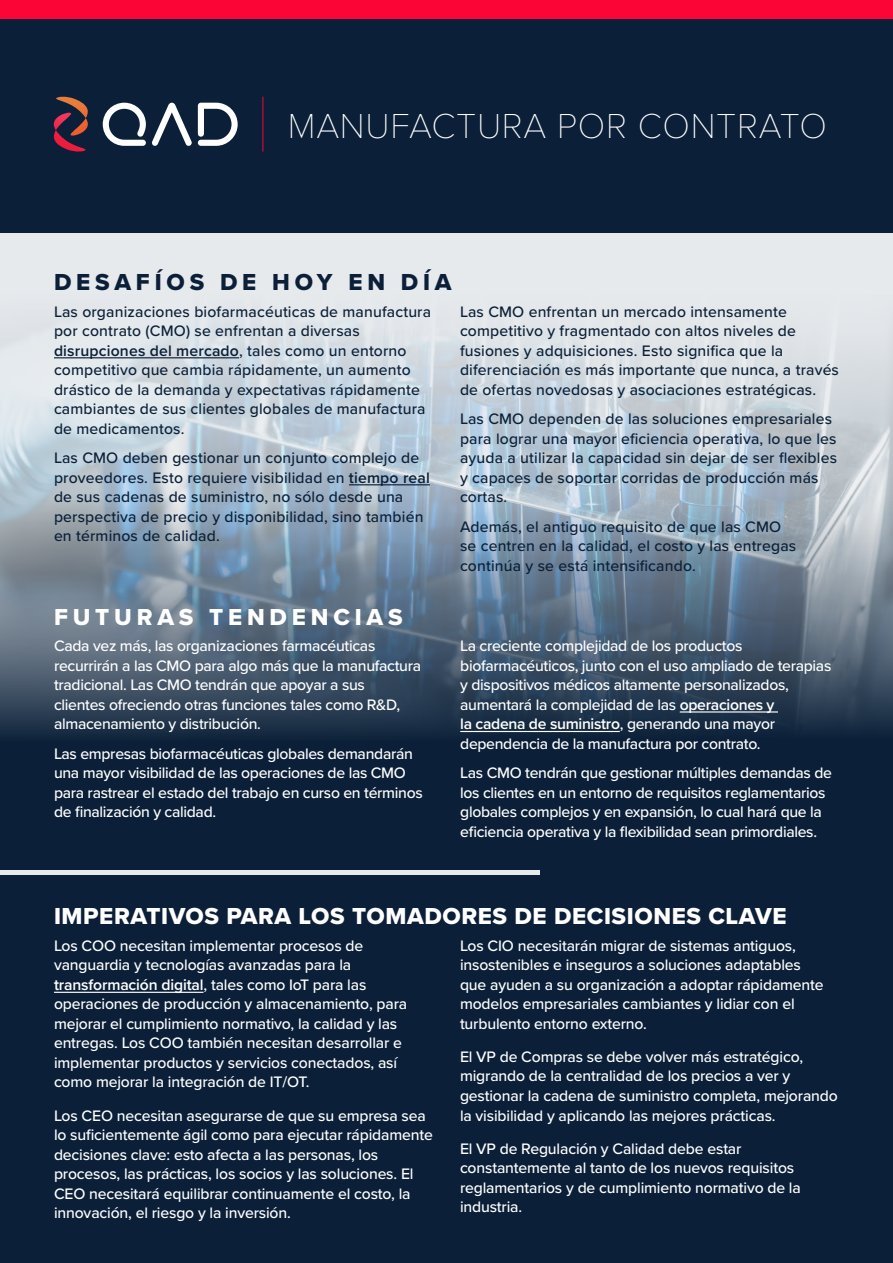
<style>
.page{position:relative;width:893px;height:1263px;background:#fff}
.page>*{position:absolute;margin:0;border:0;box-sizing:border-box;transform-origin:0 0}
.Cover_Title{font:100 36px "Proxima Nova T";letter-spacing:.02em;color:#fff}
.Cover_Title-2{font:24px "Proxima Nova Extrabld";letter-spacing:.025em;color:#fff}
.Cover_Title-3{font:24px "Proxima Nova Extrabld";letter-spacing:.2em;color:#0b2038}
.Cover_Title-4{font:24px "Proxima Nova Extrabld";letter-spacing:.2em;color:#fff}
.t1{font:500 15.75px/19.5px "Proxima Nova";letter-spacing:-.01em;color:#fff}
.t2{font:500 15.75px/19.5px "Proxima Nova";letter-spacing:.01em;color:#0b2038}
.s1{font-weight:600}
</style>
<div class="page">
<div style="left:0;top:9px;width:893px;height:975px;background:#0b2038"></div>
<img style="left:0;top:233px;width:893px;height:253px">
<div style="left:0;top:869px;width:893px;height:394px;background:#0b2038"></div>
<svg style="left:0;top:486px;width:893px;height:247px"></svg>
<div style="left:0;top:0;width:893px;height:18px;background:#fb0436"></div>
<svg style="left:103px;top:103px;width:43px;height:43px"></svg>
<svg style="left:198px;top:103px;width:40px;height:43px"></svg>
<svg style="left:152px;top:103px;width:40px;height:43px"></svg>
<svg style="left:53px;top:97px;width:35px;height:55px"></svg>
<hr style="left:262px;top:97px;width:1px;height:55px;background:#fb0436">
<div style="left:0;top:870px;width:540px;height:5px;background:#e7eaed"></div>
<hr style="left:54px;top:357px;width:185px;height:1px;background:#0b2038">
<hr style="left:349px;top:484px;width:81px;height:1px;background:#0b2038">
<hr style="left:680px;top:711px;width:98px;height:1px;background:#fff">
<hr style="left:460px;top:731px;width:160px;height:1px;background:#fff">
<hr style="left:54px;top:992px;width:149px;height:1px;background:#fff">
<p class="Cover_Title" style="left:288px;top:104px;width:541px">MANUFACTURA POR CONTRATO</p>
<p class="Cover_Title-3" style="left:54px;top:264px;width:399px">DESAFÍOS DE HOY EN DÍA</p>
<p class="t2" style="left:54px;top:301px;width:379px">Las organizaciones biofarmacéuticas de manufactura por contrato (CMO) se enfrentan a diversas <span class="s1">disrupciones del mercado</span>, tales como un entorno competitivo que cambia rápidamente, un aumento drástico de la demanda y expectativas rápidamente cambiantes de sus clientes globales de manufactura de medicamentos.</p>
<p class="t2" style="left:54px;top:447px;width:377px">Las CMO deben gestionar un conjunto complejo de proveedores. Esto requiere visibilidad en <span class="s1">tiempo real </span>de sus cadenas de suministro, no sólo desde una perspectiva de precio y disponibilidad, sino también en términos de calidad.</p>
<p class="t2" style="left:460px;top:301px;width:380px">Las CMO enfrentan un mercado intensamente competitivo y fragmentado con altos niveles de fusiones y adquisiciones. Esto significa que la diferenciación es más importante que nunca, a través de ofertas novedosas y asociaciones estratégicas.</p>
<p class="t2" style="left:460px;top:408px;width:379px">Las CMO dependen de las soluciones empresariales para lograr una mayor eficiencia operativa, lo que les ayuda a utilizar la capacidad sin dejar de ser flexibles y capaces de soportar corridas de producción más cortas.</p>
<p class="t2" style="left:460px;top:516px;width:338px">Además, el antiguo requisito de que las CMO se centren en la calidad, el costo y las entregas continúa y se está intensificando.</p>
<p class="Cover_Title-4" style="left:54px;top:599px;width:350px">FUTURAS TENDENCIAS</p>
<p class="t1" style="left:54px;top:636px;width:369px">Cada vez más, las organizaciones farmacéuticas recurrirán a las CMO para algo más que la manufactura tradicional. Las CMO tendrán que apoyar a sus<br>clientes ofreciendo otras funciones tales como R&amp;D, almacenamiento y distribución.</p>
<p class="t1" style="left:54px;top:743px;width:370px">Las empresas biofarmacéuticas globales demandarán una mayor visibilidad de las operaciones de las CMO para rastrear el estado del trabajo en curso en términos de finalización y calidad.</p>
<p class="t1" style="left:460px;top:636px;width:373px">La creciente complejidad de los productos biofarmacéuticos, junto con el uso ampliado de terapias y dispositivos médicos altamente personalizados, aumentará la complejidad de las <span class="s1">operaciones y<br>la cadena de suministro</span>, generando una mayor dependencia de la manufactura por contrato.</p>
<p class="t1" style="left:460px;top:763px;width:373px">Las CMO tendrán que gestionar múltiples demandas de los clientes en un entorno de requisitos reglamentarios globales complejos y en expansión, lo cual hará que la eficiencia operativa y la flexibilidad sean primordiales.</p>
<p class="Cover_Title-2" style="left:54px;top:898px;width:734px">IMPERATIVOS PARA LOS TOMADORES DE DECISIONES CLAVE</p>
<p class="t1" style="left:54px;top:935px;width:355px">Los COO necesitan implementar procesos de vanguardia y tecnologías avanzadas para la <span class="s1">transformación digital</span>, tales como IoT para las operaciones de producción y almacenamiento, para mejorar el cumplimiento normativo, la calidad y las entregas. Los COO también necesitan desarrollar e implementar productos y servicios conectados, así como mejorar la integración de IT/OT.</p>
<p class="t1" style="left:54px;top:1105px;width:380px">Los CEO necesitan asegurarse de que su empresa sea lo suficientemente ágil como para ejecutar rápidamente decisiones clave: esto afecta a las personas, los procesos, las prácticas, los socios y las soluciones. El CEO necesitará equilibrar continuamente el costo, la innovación, el riesgo y la inversión.</p>
<p class="t1" style="left:460px;top:935px;width:365px">Los CIO necesitarán migrar de sistemas antiguos, insostenibles e inseguros a soluciones adaptables que ayuden a su organización a adoptar rápidamente modelos empresariales cambiantes y lidiar con el turbulento entorno externo.</p>
<p class="t1" style="left:460px;top:1046px;width:379px">El VP de Compras se debe volver más estratégico, migrando de la centralidad de los precios a ver y gestionar la cadena de suministro completa, mejorando la visibilidad y aplicando las mejores prácticas.</p>
<p class="t1" style="left:460px;top:1138px;width:342px">El VP de Regulación y Calidad debe estar constantemente al tanto de los nuevos requisitos reglamentarios y de cumplimiento normativo de la industria.</p>
</div>
